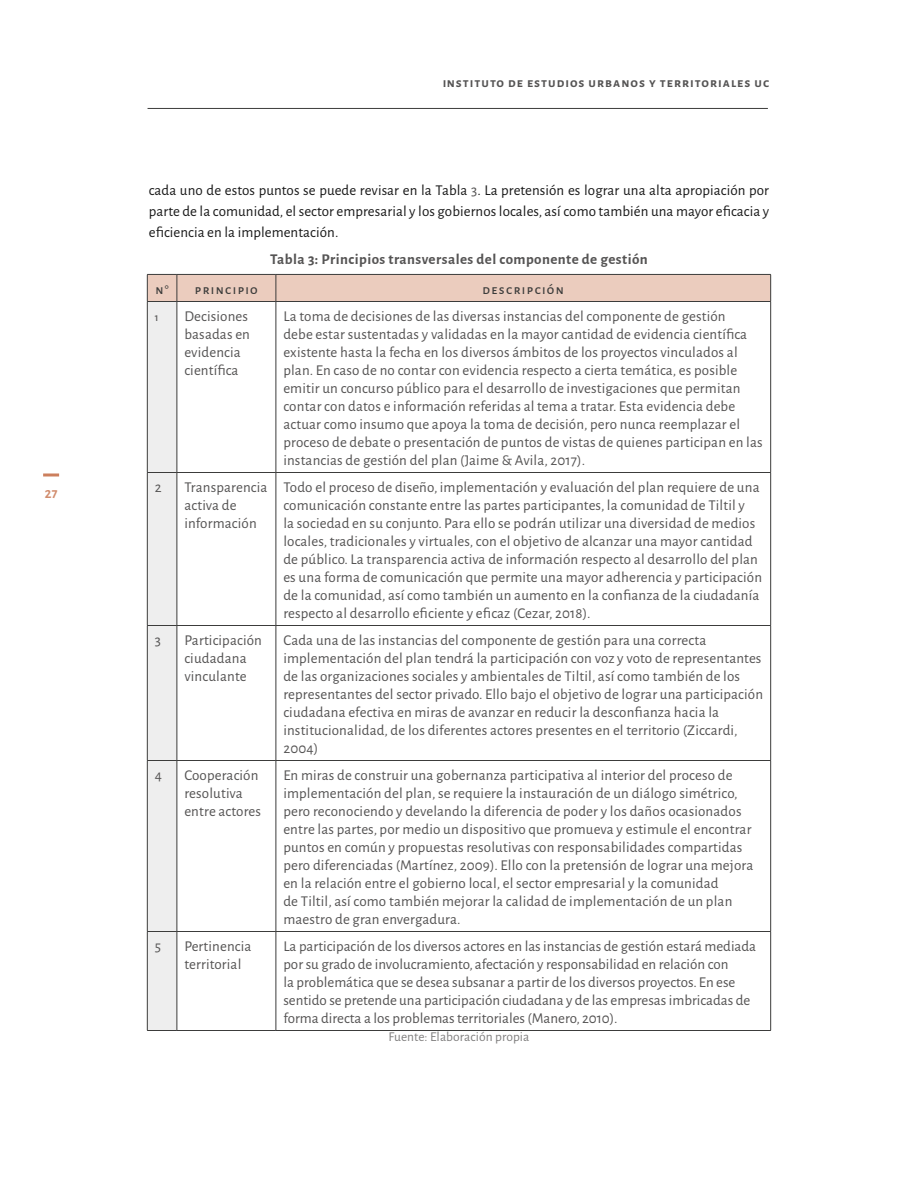
<style>
.page{position:relative;width:918px;height:1188px;background:#fff}
.page>*{position:absolute;margin:0;border:0;box-sizing:border-box;transform-origin:0 0}
.t1{font:15px/18px "Alegreya Sans";letter-spacing:.01em;color:#555454}
.t2{font:15px/21px "Alegreya Sans";letter-spacing:.005em;color:#1a1a1a;text-align:justify}
.t3{font:700 15px "Alegreya Sans";letter-spacing:.03em;color:#555454}
.t4{font:700 13.5px "Alegreya Sans";letter-spacing:.075em;color:#555454}
.t5{font:13.5px "Alegreya Sans";letter-spacing:.005em;color:#818080}
.t6{font:500 13.5px "Alegreya Sans";color:#3c3c3b}
.t7{font:700 13.5px "Alegreya Sans";color:#d18c6d}
.s1{color:#555454}
</style>
<div class="page">
<div style="left:43px;top:473px;width:16px;height:3px;border:2px solid #cc7f5d"></div>
<hr style="left:148px;top:108px;width:620px;height:1px;background:#3c3c3b">
<svg style="left:147px;top:274px;width:624px;height:756px"></svg>
<hr style="left:147px;top:301px;width:30px;height:1px;background:#3c3c3b">
<hr style="left:147px;top:302px;width:1px;height:170px;background:#3c3c3b">
<hr style="left:177px;top:301px;width:99px;height:1px;background:#3c3c3b">
<hr style="left:177px;top:302px;width:1px;height:170px;background:#3c3c3b">
<hr style="left:276px;top:301px;width:495px;height:1px;background:#3c3c3b">
<hr style="left:276px;top:302px;width:1px;height:170px;background:#3c3c3b">
<hr style="left:770px;top:302px;width:1px;height:170px;background:#3c3c3b">
<hr style="left:147px;top:472px;width:30px;height:1px;background:#3c3c3b">
<hr style="left:147px;top:473px;width:1px;height:152px;background:#3c3c3b">
<hr style="left:177px;top:472px;width:99px;height:1px;background:#3c3c3b">
<hr style="left:177px;top:473px;width:1px;height:152px;background:#3c3c3b">
<hr style="left:276px;top:472px;width:495px;height:1px;background:#3c3c3b">
<hr style="left:276px;top:473px;width:1px;height:152px;background:#3c3c3b">
<hr style="left:770px;top:473px;width:1px;height:152px;background:#3c3c3b">
<hr style="left:147px;top:625px;width:30px;height:1px;background:#3c3c3b">
<hr style="left:147px;top:626px;width:1px;height:134px;background:#3c3c3b">
<hr style="left:177px;top:625px;width:99px;height:1px;background:#3c3c3b">
<hr style="left:177px;top:626px;width:1px;height:134px;background:#3c3c3b">
<hr style="left:276px;top:625px;width:495px;height:1px;background:#3c3c3b">
<hr style="left:276px;top:626px;width:1px;height:134px;background:#3c3c3b">
<hr style="left:770px;top:626px;width:1px;height:134px;background:#3c3c3b">
<hr style="left:147px;top:760px;width:30px;height:1px;background:#3c3c3b">
<hr style="left:147px;top:761px;width:1px;height:170px;background:#3c3c3b">
<hr style="left:177px;top:760px;width:99px;height:1px;background:#3c3c3b">
<hr style="left:177px;top:761px;width:1px;height:170px;background:#3c3c3b">
<hr style="left:276px;top:760px;width:495px;height:1px;background:#3c3c3b">
<hr style="left:276px;top:761px;width:1px;height:170px;background:#3c3c3b">
<hr style="left:770px;top:761px;width:1px;height:170px;background:#3c3c3b">
<hr style="left:147px;top:931px;width:30px;height:1px;background:#3c3c3b">
<hr style="left:147px;top:932px;width:1px;height:98px;background:#3c3c3b">
<hr style="left:177px;top:931px;width:99px;height:1px;background:#3c3c3b">
<hr style="left:177px;top:932px;width:1px;height:98px;background:#3c3c3b">
<hr style="left:276px;top:931px;width:495px;height:1px;background:#3c3c3b">
<hr style="left:276px;top:932px;width:1px;height:98px;background:#3c3c3b">
<hr style="left:770px;top:932px;width:1px;height:98px;background:#3c3c3b">
<hr style="left:147px;top:1030px;width:30px;height:1px;background:#3c3c3b">
<hr style="left:177px;top:1030px;width:99px;height:1px;background:#3c3c3b">
<hr style="left:276px;top:1030px;width:495px;height:1px;background:#3c3c3b">
<p class="t7" style="left:45px;top:484px;width:14px">27</p>
<p class="t4" style="left:442px;top:73px;width:329px">instituto de estudios urbanos y territoriales uc</p>
<p class="t2" style="left:149px;top:179px;width:622px">cada uno de estos puntos se puede revisar en la Tabla <span class="s1">3</span>. La pretensión es lograr una alta apropiación por parte de la comunidad, el sector empresarial y los gobiernos locales, así como también una mayor eficacia y eficiencia en la implementación.</p>
<p class="t3" style="left:270px;top:248px;width:379px">Tabla 3: Principios transversales del componente de gestión</p>
<p class="t6" style="left:155px;top:280px;width:15px">n°</p>
<p class="t6" style="left:195px;top:280px;width:64px">principio</p>
<p class="t6" style="left:483px;top:280px;width:83px">descripción</p>
<p class="t1" style="left:155px;top:306px;width:5px">1</p>
<p class="t1" style="left:184px;top:306px;width:67px">Decisiones basadas en evidencia científica</p>
<p class="t1" style="left:283px;top:306px;width:481px">La toma de decisiones de las diversas instancias del componente de gestión<br>debe estar sustentadas y validadas en la mayor cantidad de evidencia científica existente hasta la fecha en los diversos ámbitos de los proyectos vinculados al plan. En caso de no contar con evidencia respecto a cierta temática, es posible emitir un concurso público para el desarrollo de investigaciones que permitan contar con datos e información referidas al tema a tratar. Esta evidencia debe actuar como insumo que apoya la toma de decisión, pero nunca reemplazar el proceso de debate o presentación de puntos de vistas de quienes participan en las instancias de gestión del plan (Jaime &amp; Avila, 2017).</p>
<p class="t1" style="left:155px;top:477px;width:8px">2</p>
<p class="t1" style="left:184px;top:477px;width:85px">Transparencia activa de información</p>
<p class="t1" style="left:283px;top:477px;width:480px">Todo el proceso de diseño, implementación y evaluación del plan requiere de una comunicación constante entre las partes participantes, la comunidad de Tiltil y<br>la sociedad en su conjunto. Para ello se podrán utilizar una diversidad de medios locales, tradicionales y virtuales, con el objetivo de alcanzar una mayor cantidad de público. La transparencia activa de información respecto al desarrollo del plan es una forma de comunicación que permite una mayor adherencia y participación de la comunidad, así como también un aumento en la confianza de la ciudadanía respecto al desarrollo eficiente y eficaz (Cezar, 2018).</p>
<p class="t1" style="left:155px;top:630px;width:8px">3</p>
<p class="t1" style="left:184px;top:630px;width:79px">Participación ciudadana vinculante</p>
<p class="t1" style="left:283px;top:630px;width:481px">Cada una de las instancias del componente de gestión para una correcta implementación del plan tendrá la participación con voz y voto de representantes de las organizaciones sociales y ambientales de Tiltil, así como también de los representantes del sector privado. Ello bajo el objetivo de lograr una participación ciudadana efectiva en miras de avanzar en reducir la desconfianza hacia la institucionalidad, de los diferentes actores presentes en el territorio (Ziccardi, 2004)</p>
<p class="t1" style="left:155px;top:765px;width:9px">4</p>
<p class="t1" style="left:184px;top:765px;width:78px">Cooperación resolutiva entre actores</p>
<p class="t1" style="left:283px;top:765px;width:471px">En miras de construir una gobernanza participativa al interior del proceso de implementación del plan, se requiere la instauración de un diálogo simétrico, pero reconociendo y develando la diferencia de poder y los daños ocasionados entre las partes, por medio un dispositivo que promueva y estimule el encontrar puntos en común y propuestas resolutivas con responsabilidades compartidas pero diferenciadas (Martínez, 2009). Ello con la pretensión de lograr una mejora en la relación entre el gobierno local, el sector empresarial y la comunidad<br>de Tiltil, así como también mejorar la calidad de implementación de un plan maestro de gran envergadura.</p>
<p class="t1" style="left:155px;top:936px;width:8px">5</p>
<p class="t1" style="left:184px;top:936px;width:69px">Pertinencia territorial</p>
<p class="t1" style="left:283px;top:936px;width:474px">La participación de los diversos actores en las instancias de gestión estará mediada por su grado de involucramiento, afectación y responsabilidad en relación con<br>la problemática que se desea subsanar a partir de los diversos proyectos. En ese sentido se pretende una participación ciudadana y de las empresas imbricadas de forma directa a los problemas territoriales (Manero, 2010).</p>
<p class="t5" style="left:389px;top:1028px;width:142px">Fuente: Elaboración propia</p>
</div>
